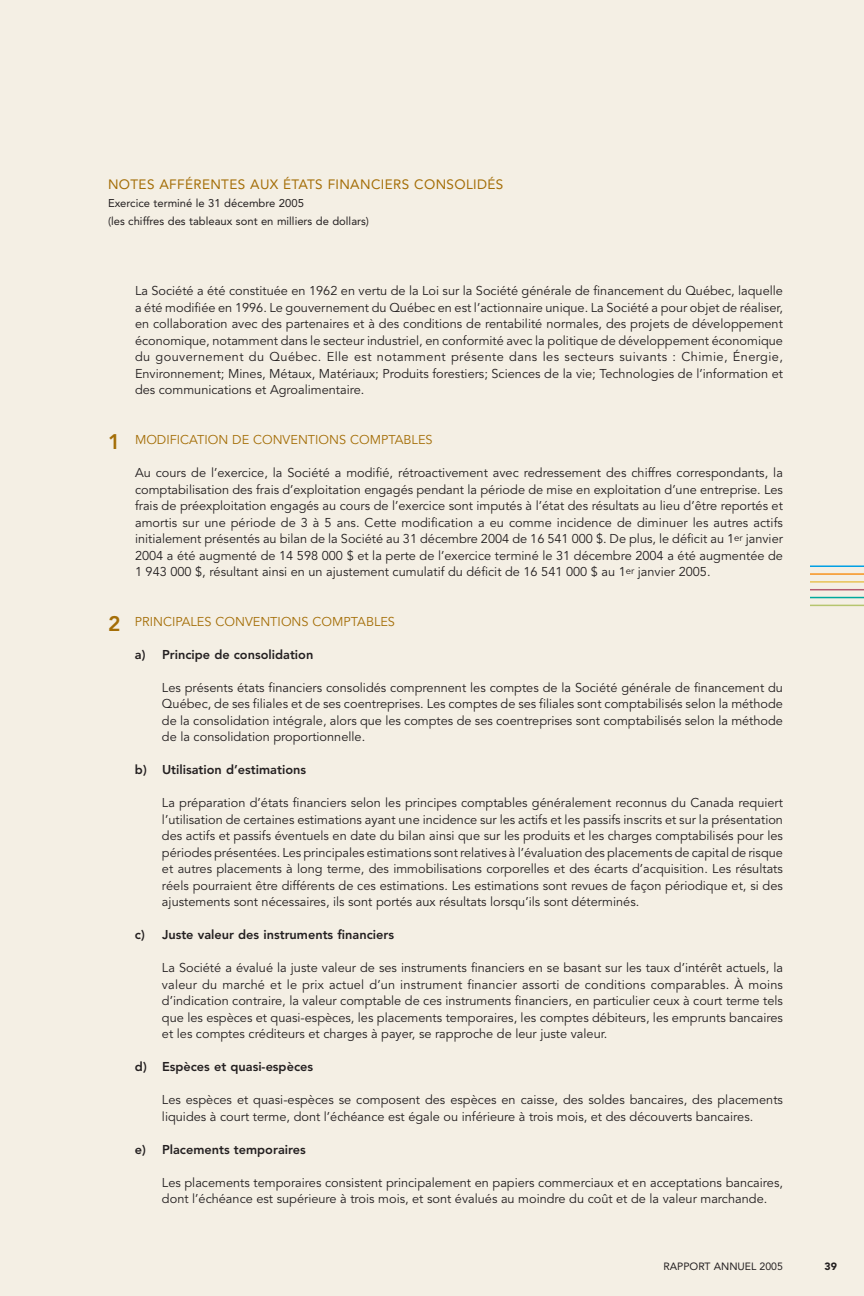
<style>
.page{position:relative;width:864px;height:1296px;background:#f4efe4}
.page>*{position:absolute;margin:0;border:0;box-sizing:border-box;transform-origin:0 0}
.t1{font:800 21px "Avenir";color:#a46e07}
.t2{font:13.5px "Avenir";letter-spacing:.03em;color:#a46e07}
.t3{font:12.75px/16.5px "Avenir";color:#231f20;text-align:justify}
.t4{font:800 12.75px "Avenir";color:#231f20}
.t5{font:12.75px "Avenir";color:#a46e07}
.t6{font:11.25px/18px "Avenir";color:#231f20}
.t7{font:10.5px "Avenir";color:#231f20}
.t8{font:900 10.5px "Avenir";color:#231f20}
</style>
<div class="page">
<hr style="left:810px;top:565px;width:54px;height:2px;background:#00a0e4">
<hr style="left:810px;top:573px;width:54px;height:2px;background:#f7931d">
<hr style="left:810px;top:581px;width:54px;height:2px;background:#e8c255">
<hr style="left:810px;top:597px;width:54px;height:1px;background:#00a99d">
<hr style="left:810px;top:605px;width:54px;height:1px;background:#b6c56e">
<hr style="left:810px;top:589px;width:54px;height:1px;background:#b45b71">
<p class="t2" style="left:108px;top:179px;width:397px">NOTES AFFÉRENTES AUX ÉTATS FINANCIERS CONSOLIDÉS</p>
<p class="t6" style="left:108px;top:195px;width:263px">Exercice terminé le 31 décembre 2005<br>(les chiffres des tableaux sont en milliers de dollars)</p>
<h1 class="t1" style="left:108px;top:433px;width:14px">1</h1>
<h1 class="t1" style="left:108px;top:615px;width:14px">2</h1>
<p class="t3" style="left:135px;top:284px;width:650px">La Société a été constituée en 1962 en vertu de la Loi sur la Société générale de financement du Québec, laquelle a été modifiée en 1996. Le gouvernement du Québec en est l’actionnaire unique. La Société a pour objet de réaliser, en collaboration avec des partenaires et à des conditions de rentabilité normales, des projets de développement économique, notamment dans le secteur industriel, en conformité avec la politique de développement économique du gouvernement du Québec. Elle est notamment présente dans les secteurs suivants : Chimie, Énergie, Environnement; Mines, Métaux, Matériaux; Produits forestiers; Sciences de la vie; Technologies de l’information et des communications et Agroalimentaire.</p>
<p class="t5" style="left:135px;top:434px;width:299px">MODIFICATION DE CONVENTIONS COMPTABLES</p>
<p class="t3" style="left:135px;top:466px;width:650px">Au cours de l’exercice, la Société a modifié, rétroactivement avec redressement des chiffres correspondants, la comptabilisation des frais d’exploitation engagés pendant la période de mise en exploitation d’une entreprise. Les frais de préexploitation engagés au cours de l’exercice sont imputés à l’état des résultats au lieu d’être reportés et amortis sur une période de 3 à 5 ans. Cette modification a eu comme incidence de diminuer les autres actifs initialement présentés au bilan de la Société au 31 décembre 2004 de 16 541 000 $. De plus, le déficit au 1<sup>er</sup> janvier 2004 a été augmenté de 14 598 000 $ et la perte de l’exercice terminé le 31 décembre 2004 a été augmentée de 1 943 000 $, résultant ainsi en un ajustement cumulatif du déficit de 16 541 000 $ au 1<sup>er</sup> janvier 2005.</p>
<p class="t5" style="left:135px;top:616px;width:262px">PRINCIPALES CONVENTIONS COMPTABLES</p>
<p class="t4" style="left:135px;top:649px;width:180px">a) Principe de consolidation</p>
<p class="t3" style="left:162px;top:680px;width:623px">Les présents états financiers consolidés comprennent les comptes de la Société générale de financement du Québec, de ses filiales et de ses coentreprises. Les comptes de ses filiales sont comptabilisés selon la méthode de la consolidation intégrale, alors que les comptes de ses coentreprises sont comptabilisés selon la méthode de la consolidation proportionnelle.</p>
<p class="t4" style="left:135px;top:764px;width:173px">b) Utilisation d’estimations</p>
<p class="t3" style="left:162px;top:796px;width:623px">La préparation d’états financiers selon les principes comptables généralement reconnus du Canada requiert l’utilisation de certaines estimations ayant une incidence sur les actifs et les passifs inscrits et sur la présentation des actifs et passifs éventuels en date du bilan ainsi que sur les produits et les charges comptabilisés pour les périodes présentées. Les principales estimations sont relatives à l’évaluation des placements de capital de risque et autres placements à long terme, des immobilisations corporelles et des écarts d’acquisition. Les résultats réels pourraient être différents de ces estimations. Les estimations sont revues de façon périodique et, si des ajustements sont nécessaires, ils sont portés aux résultats lorsqu’ils sont déterminés.</p>
<p class="t4" style="left:135px;top:930px;width:261px">c) Juste valeur des instruments financiers</p>
<p class="t3" style="left:162px;top:961px;width:623px">La Société a évalué la juste valeur de ses instruments financiers en se basant sur les taux d’intérêt actuels, la valeur du marché et le prix actuel d’un instrument financier assorti de conditions comparables. À moins d’indication contraire, la valeur comptable de ces instruments financiers, en particulier ceux à court terme tels que les espèces et quasi-espèces, les placements temporaires, les comptes débiteurs, les emprunts bancaires et les comptes créditeurs et charges à payer, se rapproche de leur juste valeur.</p>
<p class="t4" style="left:135px;top:1062px;width:180px">d) Espèces et quasi-espèces</p>
<p class="t3" style="left:162px;top:1093px;width:623px">Les espèces et quasi-espèces se composent des espèces en caisse, des soldes bancaires, des placements liquides à court terme, dont l’échéance est égale ou inférieure à trois mois, et des découverts bancaires.</p>
<p class="t4" style="left:135px;top:1144px;width:172px">e) Placements temporaires</p>
<p class="t3" style="left:162px;top:1176px;width:623px">Les placements temporaires consistent principalement en papiers commerciaux et en acceptations bancaires, dont l’échéance est supérieure à trois mois, et sont évalués au moindre du coût et de la valeur marchande.</p>
<p class="t7" style="left:663px;top:1262px;width:121px">RAPPORT ANNUEL 2005</p>
<p class="t8" style="left:825px;top:1262px;width:14px">39</p>
</div>
